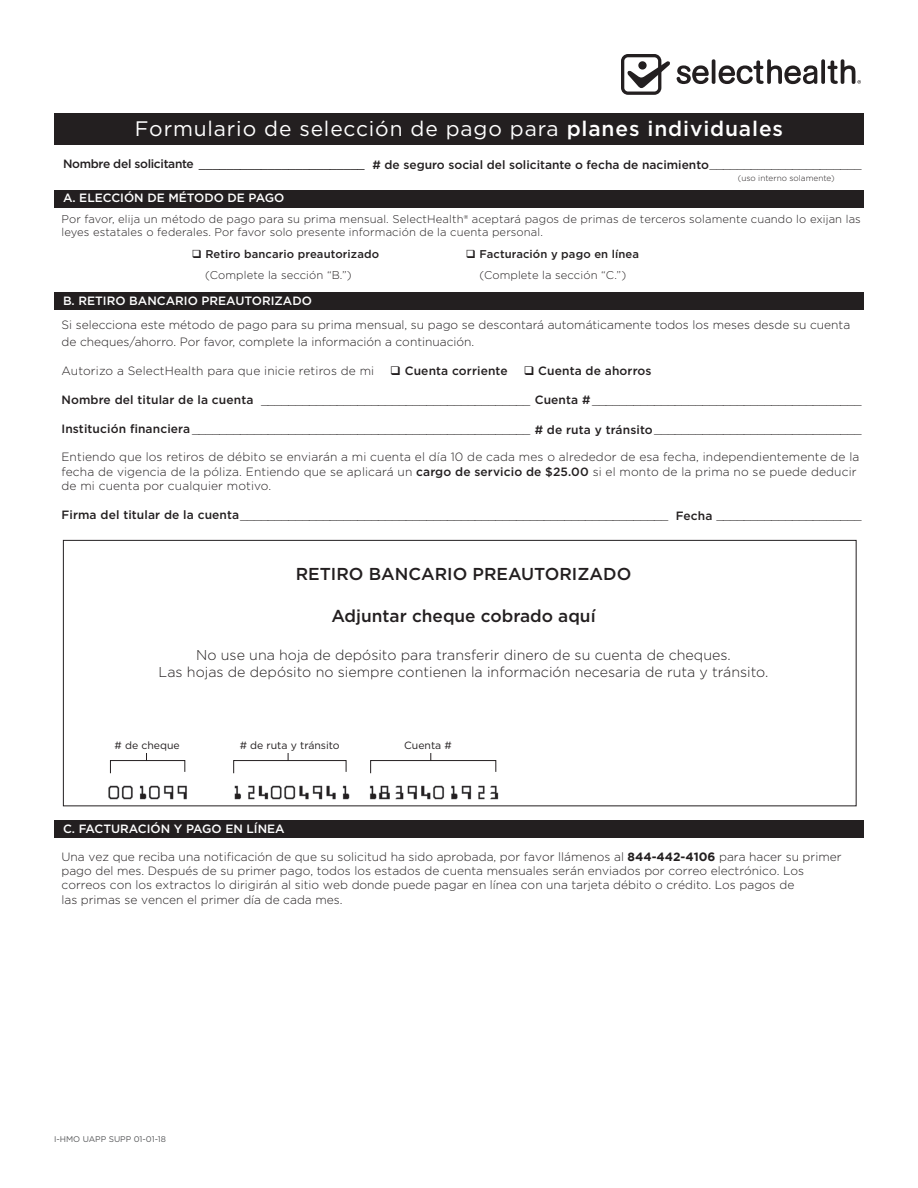
<style>
.page{position:relative;width:918px;height:1188px;background:#fff}
.page>*{position:absolute;margin:0;border:0;box-sizing:border-box;transform-origin:0 0}
.t1{font:21px "Gotham";letter-spacing:.04em;color:#fff}
.t2{font:500 17.25px "Gotham";color:#231f20}
.t3{font:300 14.25px/17.1px "Gotham";color:#231f20;text-align:center}
.t4{font:300 12px/14.1px "Gotham";color:#231f20}
.t5{font:500 12px "Gotham";color:#231f20}
.t6{font:500 12px "Gotham";color:#fff}
.t7{font:300 11.25px/13.5px "Gotham";letter-spacing:.01em;color:#231f20}
.t8{font:500 11.25px "Gotham";letter-spacing:.01em;color:#231f20}
.t9{font:10.5px "Gotham";color:#231f20}
.t10{font:8.25px "Gotham";color:#57585a}
.t11{font:300 8.25px "Gotham";color:#231f20}
.s1{font-weight:500}
.s2{font-weight:400}
.s3{font-weight:300}
.s4{font-weight:700}
</style>
<div class="page">
<div style="left:54px;top:292px;width:810px;height:18px;background:#231f20"></div>
<svg style="left:110px;top:753px;width:76px;height:21px"></svg>
<svg style="left:233px;top:753px;width:114px;height:21px"></svg>
<svg style="left:370px;top:753px;width:127px;height:21px"></svg>
<div style="left:54px;top:820px;width:810px;height:18px;background:#231f20"></div>
<div style="left:54px;top:190px;width:810px;height:18px;background:#231f20"></div>
<div style="left:54px;top:113px;width:809px;height:32px;background:#231f20"></div>
<img style="left:108px;top:785px;width:391px;height:15px">
<svg style="left:621px;top:54px;width:49px;height:41px"></svg>
<svg style="left:677px;top:65px;width:32px;height:19px"></svg>
<hr style="left:712px;top:59px;width:3px;height:25px;background:#231f20;border-radius:2px">
<svg style="left:821px;top:59px;width:4px;height:25px"></svg>
<svg style="left:719px;top:59px;width:98px;height:25px"></svg>
<svg style="left:827px;top:59px;width:34px;height:25px"></svg>
<h1 class="t1" style="left:135px;top:115px;width:650px">Formulario de selección de pago para <span class="s1">planes individuales</span></h1>
<p class="t5" style="left:63px;top:157px;width:800px">Nombre del solicitante <span class="s2">________________________</span> # de seguro social del solicitante o fecha de nacimiento<span class="s3">______________________</span></p>
<p class="t11" style="left:738px;top:172px;width:98px">(uso interno solamente)</p>
<p class="t6" style="left:63px;top:190px;width:223px">A. ELECCIÓN DE MÉTODO DE PAGO</p>
<p class="t7" style="left:62px;top:212px;width:801px">Por favor, elija un método de pago para su prima mensual. SelectHealth® aceptará pagos de primas de terceros solamente cuando lo exijan las leyes estatales o federales. Por favor solo presente información de la cuenta personal.</p>
<p class="t8" style="left:192px;top:247px;width:189px">❑ Retiro bancario preautorizado</p>
<p class="t8" style="left:466px;top:247px;width:175px">❑ Facturación y pago en línea</p>
<p class="t7" style="left:205px;top:268px;width:148px">(Complete la sección “B.”)</p>
<p class="t7" style="left:479px;top:268px;width:148px">(Complete la sección “C.”)</p>
<p class="t6" style="left:63px;top:293px;width:250px">B. RETIRO BANCARIO PREAUTORIZADO</p>
<p class="t4" style="left:62px;top:316px;width:790px;line-height:16.5px">Si selecciona este método de pago para su prima mensual, su pago se descontará automáticamente todos los meses desde su cuenta de cheques/ahorro. Por favor, complete la información a continuación.</p>
<p class="t4" style="left:62px;top:363px;width:314px">Autorizo a SelectHealth para que inicie retiros de mi</p>
<p class="t5" style="left:390px;top:363px;width:119px">❑ Cuenta corriente</p>
<p class="t5" style="left:524px;top:363px;width:129px">❑ Cuenta de ahorros</p>
<p class="t4" style="left:62px;top:392px;width:802px"><span class="s1">Nombre del titular de la cuenta</span> _______________________________________ <span class="s1">Cuenta #</span> _______________________________________</p>
<p class="t4" style="left:62px;top:421px;width:802px"><span class="s1">Institución financiera</span> _________________________________________________ <span class="s1"># de ruta y tránsito</span>______________________________</p>
<p class="t4" style="left:62px;top:450px;width:799px">Entiendo que los retiros de débito se enviarán a mi cuenta el día 10 de cada mes o alrededor de esa fecha, independientemente de la fecha de vigencia de la póliza. Entiendo que se aplicará un <span class="s1">cargo de servicio de $25.00</span> si el monto de la prima no se puede deducir de mi cuenta por cualquier motivo.</p>
<p class="t4" style="left:62px;top:507px;width:802px"><span class="s1">Firma del titular de la cuenta</span>______________________________________________________________ <span class="s1">Fecha</span> _____________________</p>
<h2 class="t2" style="left:296px;top:563px;width:337px">RETIRO BANCARIO PREAUTORIZADO</h2>
<h2 class="t2" style="left:331px;top:604px;width:266px">Adjuntar cheque cobrado aquí</h2>
<p class="t3" style="left:159px;top:646px;width:611px">No use una hoja de depósito para transferir dinero de su cuenta de cheques.<br>Las hojas de depósito no siempre contienen la información necesaria de ruta y tránsito.</p>
<p class="t9" style="left:115px;top:738px;width:67px"># de cheque</p>
<p class="t9" style="left:240px;top:738px;width:102px"># de ruta y tránsito</p>
<p class="t9" style="left:404px;top:738px;width:49px">Cuenta #</p>
<p class="t6" style="left:63px;top:821px;width:223px">C. FACTURACIÓN Y PAGO EN LÍNEA</p>
<p class="t4" style="left:62px;top:850px;width:782px">Una vez que reciba una notificación de que su solicitud ha sido aprobada, por favor llámenos al <span class="s4">844-442-4106</span> para hacer su primer pago del mes. Después de su primer pago, todos los estados de cuenta mensuales serán enviados por correo electrónico. Los correos con los extractos lo dirigirán al sitio web donde puede pagar en línea con una tarjeta débito o crédito. Los pagos de<br>las primas se vencen el primer día de cada mes.</p>
<p class="t10" style="left:54px;top:1134px;width:114px">I-HMO UAPP SUPP 01-01-18</p>
</div>
